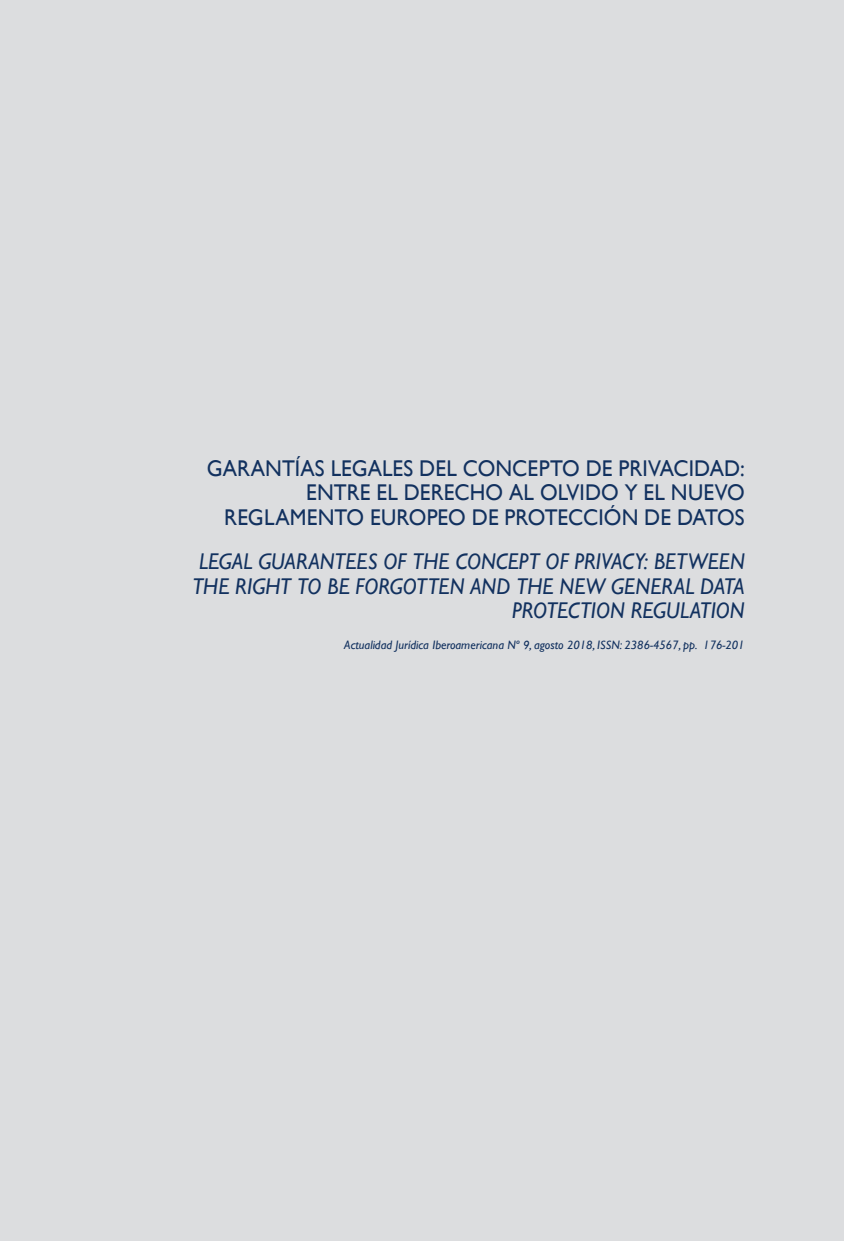
<style>
.page{position:relative;width:844px;height:1241px;background:#fff}
.page>*{position:absolute;margin:0;border:0;box-sizing:border-box;transform-origin:0 0}
.Cuerpo_central{font:22.75px/24.5px "Gill Sans";letter-spacing:.005em;color:#12315f;text-align:right;scale:.94 1}
.Cuerpo_central-2{font:italic 22.75px/24.5px "Gill Sans";letter-spacing:.005em;color:#12315f;text-align:right;scale:.94 1}
.t1{font:italic 12.25px "Gill Sans";color:#12315f}
</style>
<div class="page">
<div style="left:0;top:0;width:843px;height:1240px;background:#dcdddf"></div>
<p class="Cuerpo_central" style="left:207px;top:455px;width:573px">GARANTÍAS LEGALES DEL CONCEPTO DE PRIVACIDAD:<br>ENTRE EL DERECHO AL OLVIDO Y EL NUEVO<br>REGLAMENTO EUROPEO DE PROTECCIÓN DE DATOS</p>
<p class="Cuerpo_central-2" style="left:192px;top:549px;width:589px">LEGAL GUARANTEES OF THE CONCEPT OF PRIVACY: BETWEEN<br>THE RIGHT TO BE FORGOTTEN AND THE NEW GENERAL DATA<br>PROTECTION REGULATION</p>
<p class="t1" style="left:344px;top:638px;width:402px">Actualidad Jurídica Iberoamericana Nº 9, agosto 2018, ISSN: 2386-4567, pp. 176-201</p>
</div>
